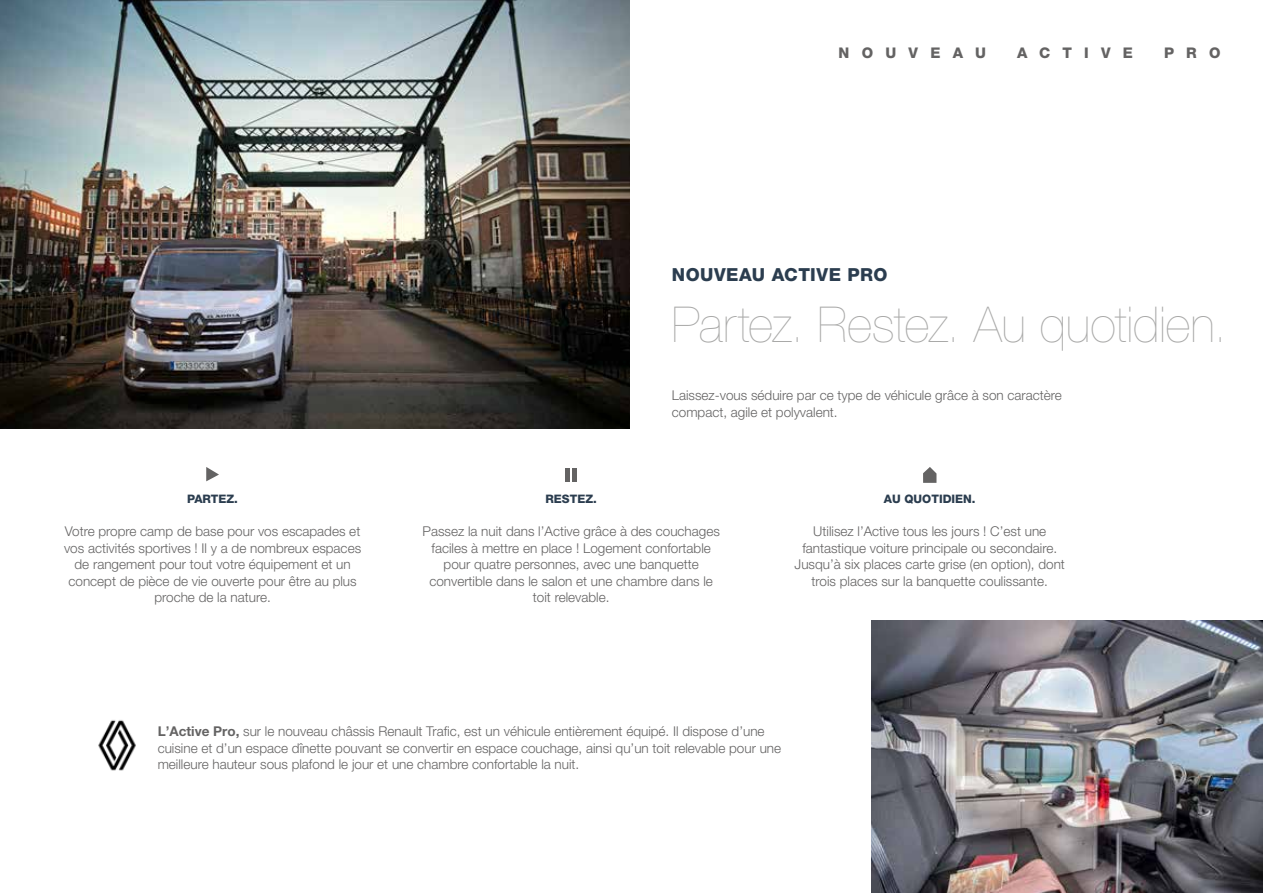
<style>
.page{position:relative;width:1263px;height:893px;background:#fff}
.page>*{position:absolute;margin:0;border:0;box-sizing:border-box;transform-origin:0 0}
.t1{font:200 49.5px "Helvetica Neue LT Pro";letter-spacing:-.005em;color:#a8a8a7}
.t2{font:800 18px "Helvetica Neue LT Pro";letter-spacing:.025em;color:#2b3d4f}
.t3{font:800 14.7px "Helvetica Neue LT Pro";letter-spacing:.83em;color:#646363}
.t4{font:300 13.5px/16.5px "Helvetica Neue LT Pro";color:#646363;text-align:center}
.t5{font:800 11.7px "Helvetica Neue LT Pro";color:#2b3d4f}
.s1{font-weight:700}
</style>
<div class="page">
<img style="left:871px;top:621px;width:392px;height:272px">
<img style="left:0;top:0;width:629px;height:428px">
<svg style="left:206px;top:467px;width:13px;height:14px"></svg>
<svg style="left:923px;top:467px;width:13px;height:16px"></svg>
<div style="left:565px;top:468px;width:5px;height:14px;background:#646363"></div>
<div style="left:572px;top:468px;width:5px;height:14px;background:#646363"></div>
<img style="left:98px;top:720px;width:38px;height:51px">
<p class="t3" style="left:838px;top:44px;width:149px">NOUVEAU</p>
<p class="t3" style="left:1017px;top:44px;width:117px">ACTIVE</p>
<p class="t3" style="left:1164px;top:44px;width:58px">PRO</p>
<h2 class="t2" style="left:672px;top:264px;width:217px">NOUVEAU ACTIVE PRO</h2>
<h1 class="t1" style="left:672px;top:296px;width:557px">Partez. Restez. Au quotidien.</h1>
<p class="t5" style="left:187px;top:492px;width:52px">PARTEZ.</p>
<p class="t4" style="left:64px;top:523px;width:299px">Votre propre camp de base pour vos escapades et vos activités sportives ! Il y a de nombreux espaces de rangement pour tout votre équipement et un concept de pièce de vie ouverte pour être au plus proche de la nature.</p>
<p class="t4" style="left:672px;top:387px;width:391px;text-align:left">Laissez-vous séduire par ce type de véhicule grâce à son caractère compact, agile et polyvalent.</p>
<p class="t5" style="left:545px;top:492px;width:53px">RESTEZ.</p>
<p class="t4" style="left:422px;top:523px;width:299px">Passez la nuit dans l’Active grâce à des couchages faciles à mettre en place ! Logement confortable pour quatre personnes, avec une banquette convertible dans le salon et une chambre dans le toit relevable.</p>
<p class="t5" style="left:884px;top:492px;width:93px">AU QUOTIDIEN.</p>
<p class="t4" style="left:795px;top:523px;width:272px">Utilisez l’Active tous les jours ! C’est une fantastique voiture principale ou secondaire.<br>Jusqu’à six places carte grise (en option), dont trois places sur la banquette coulissante.</p>
<p class="t4" style="left:158px;top:723px;width:625px;text-align:left"><span class="s1">L’Active Pro,</span> sur le nouveau châssis Renault Trafic, est un véhicule entièrement équipé. Il dispose d’une cuisine et d’un espace dînette pouvant se convertir en espace couchage, ainsi qu’un toit relevable pour une meilleure hauteur sous plafond le jour et une chambre confortable la nuit.</p>
</div>
